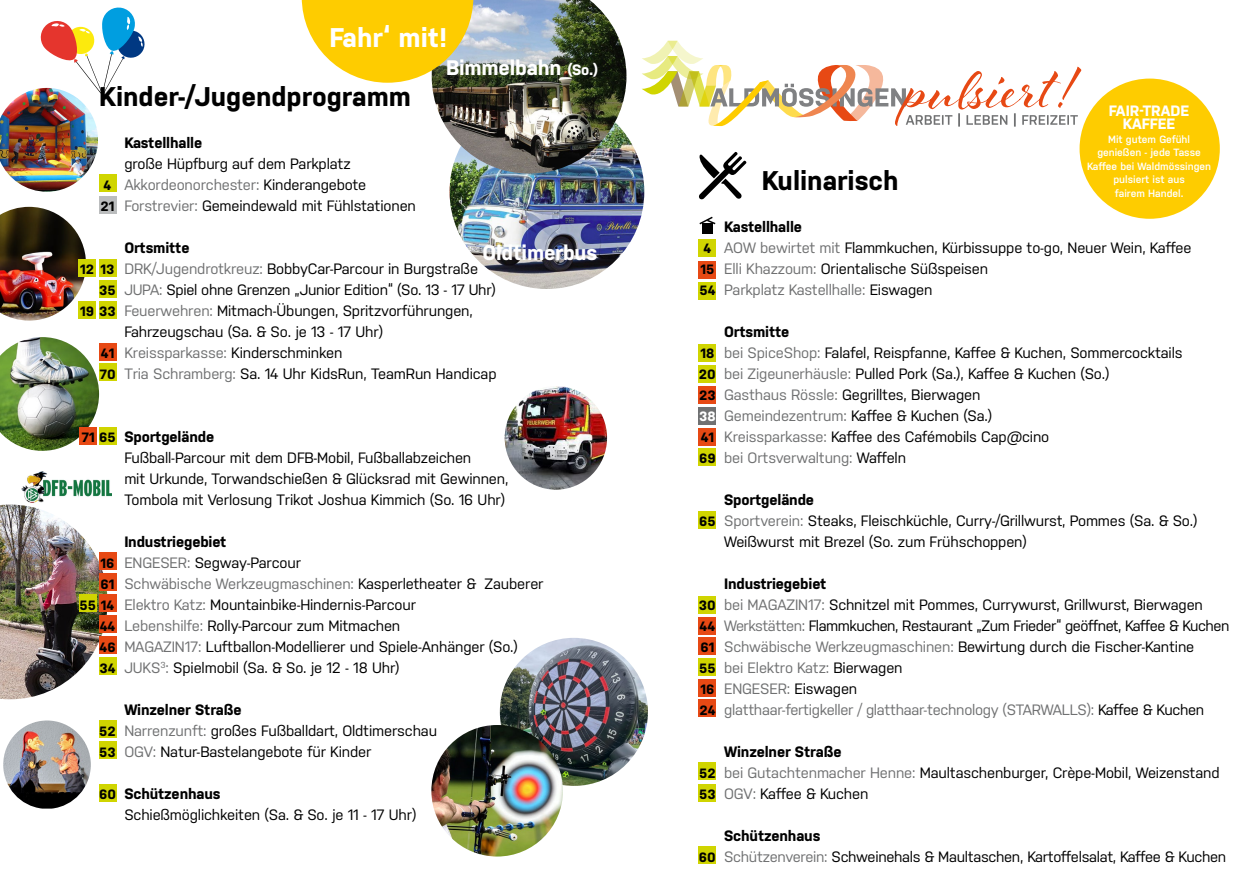
<style>
.page{position:relative;width:1259px;height:893px;background:#fff}
.page>*{position:absolute;margin:0;border:0;box-sizing:border-box;transform-origin:0 0}
.t1{font:700 27px "Nudista";color:#000}
.t2{font:700 27px "Nudista";color:#fff}
.t3{font:700 21px "Nudista";letter-spacing:-.01em;color:#fff}
.t4{font:15px/21px "Nudista";letter-spacing:-.01em;color:#000}
.t5{font:700 15px "Nudista";letter-spacing:-.01em;color:#000}
.t6{font:700 15px/13.5px "Nudista";color:#fff;text-align:center}
.t7{font:700 13.5px/21px "Nudista";color:#000}
.t8{font:700 13.5px "Nudista";color:#fff}
.t9{font:600 10.5px/13.5px "Nudista";color:#fff;text-align:center}
.s1{font-size:15px}
.s2{color:#707172}
.s3{font-weight:700}
</style>
<div class="page">
<div style="left:699px;top:679px;width:17px;height:17px;background:#e74914"></div>
<div style="left:699px;top:282px;width:17px;height:17px;background:#d0d500"></div>
<svg style="left:641px;top:41px;width:440px;height:86px"></svg>
<div style="left:699px;top:449px;width:17px;height:17px;background:#d0d500"></div>
<div style="left:699px;top:512px;width:17px;height:17px;background:#d0d500"></div>
<div style="left:699px;top:239px;width:17px;height:17px;background:#d0d500"></div>
<div style="left:699px;top:261px;width:17px;height:17px;background:#e74914"></div>
<div style="left:699px;top:345px;width:17px;height:17px;background:#d0d500"></div>
<div style="left:699px;top:366px;width:17px;height:17px;background:#d0d500"></div>
<div style="left:699px;top:387px;width:17px;height:17px;background:#e74914"></div>
<div style="left:699px;top:597px;width:17px;height:17px;background:#d0d500"></div>
<div style="left:699px;top:407px;width:17px;height:17px;background:#707172"></div>
<div style="left:699px;top:428px;width:17px;height:17px;background:#e74914"></div>
<div style="left:699px;top:618px;width:17px;height:17px;background:#e74914"></div>
<div style="left:699px;top:763px;width:17px;height:17px;background:#d0d500"></div>
<div style="left:699px;top:784px;width:17px;height:17px;background:#d0d500"></div>
<div style="left:699px;top:659px;width:17px;height:17px;background:#d0d500"></div>
<div style="left:699px;top:847px;width:17px;height:17px;background:#d0d500"></div>
<div style="left:699px;top:638px;width:17px;height:17px;background:#e74914"></div>
<svg style="left:699px;top:152px;width:47px;height:48px"></svg>
<div style="left:699px;top:700px;width:17px;height:17px;background:#e74914"></div>
<div style="left:702px;top:223px;width:10px;height:11px;background:#000"></div>
<svg style="left:699px;top:216px;width:17px;height:10px"></svg>
<div style="left:1079px;top:79px;width:140px;height:140px;background:#fecc00;border-radius:50%"></div>
<img style="left:0;top:337px;width:99px;height:114px">
<img style="left:449px;top:94px;width:195px;height:195px;border-radius:97px">
<div style="left:99px;top:175px;width:17px;height:17px;background:#d0d500"></div>
<svg style="left:40px;top:7px;width:105px;height:90px"></svg>
<img style="left:432px;top:0;width:194px;height:174px">
<svg style="left:302px;top:0;width:171px;height:83px;background:#f1cb2c"></svg>
<img style="left:0;top:505px;width:108px;height:194px">
<img style="left:21px;top:472px;width:91px;height:31px">
<img style="left:0;top:207px;width:86px;height:114px">
<img style="left:505px;top:386px;width:102px;height:104px">
<div style="left:99px;top:259px;width:17px;height:17px;background:#d0d500"></div>
<div style="left:99px;top:280px;width:17px;height:17px;background:#d0d500"></div>
<div style="left:99px;top:301px;width:17px;height:17px;background:#d0d500"></div>
<div style="left:99px;top:427px;width:17px;height:17px;background:#d0d500"></div>
<div style="left:99px;top:552px;width:17px;height:17px;background:#e74914"></div>
<div style="left:99px;top:573px;width:17px;height:17px;background:#e74914"></div>
<div style="left:99px;top:594px;width:17px;height:17px;background:#e74914"></div>
<div style="left:99px;top:615px;width:17px;height:17px;background:#e74914"></div>
<div style="left:99px;top:636px;width:17px;height:17px;background:#e74914"></div>
<div style="left:99px;top:657px;width:17px;height:17px;background:#d0d500"></div>
<div style="left:99px;top:720px;width:17px;height:17px;background:#d0d500"></div>
<div style="left:99px;top:741px;width:17px;height:17px;background:#d0d500"></div>
<div style="left:99px;top:785px;width:17px;height:17px;background:#d0d500"></div>
<div style="left:79px;top:301px;width:17px;height:17px;background:#d0d500"></div>
<img style="left:0;top:88px;width:98px;height:104px">
<div style="left:79px;top:594px;width:17px;height:17px;background:#d0d500"></div>
<div style="left:99px;top:197px;width:17px;height:17px;background:#bbbdbe"></div>
<div style="left:99px;top:343px;width:17px;height:17px;background:#e74914"></div>
<div style="left:80px;top:427px;width:17px;height:17px;background:#e74914"></div>
<div style="left:99px;top:364px;width:17px;height:17px;background:#d0d500"></div>
<img style="left:500px;top:638px;width:148px;height:148px;border-radius:74px">
<img style="left:431px;top:725px;width:132px;height:131px;border-radius:66px">
<img style="left:3px;top:720px;width:88px;height:89px">
<div style="left:79px;top:259px;width:17px;height:17px;background:#d0d500"></div>
<h1 class="t2" style="left:329px;top:22px;width:119px">Fahr‘ mit!</h1>
<h1 class="t1" style="left:99px;top:81px;width:313px">Kinder-/Jugendprogramm</h1>
<h2 class="t3" style="left:446px;top:56px;width:153px">Bimmelbahn <span class="s1">(So.)</span></h2>
<p class="t7" style="left:104px;top:174px;width:9px">4</p>
<p class="t7" style="left:101px;top:195px;width:16px">21</p>
<p class="t7" style="left:80px;top:258px;width:37px;text-align:right">13<br>35<br>19 33</p>
<p class="t7" style="left:80px;top:258px;width:16px">12</p>
<p class="t7" style="left:99px;top:342px;width:18px">41<br>70</p>
<p class="t5" style="left:124px;top:134px;width:79px">Kastellhalle</p>
<p class="t4" style="left:124px;top:153px;width:293px">große Hüpfburg auf dem Parkplatz<br><span class="s2">Akkordeonorchester:</span> Kinderangebote<br><span class="s2">Forstrevier:</span> Gemeindewald mit Fühlstationen</p>
<p class="t4" style="left:124px;top:237px;width:374px"><span class="s3">Ortsmitte<br></span><span class="s2">DRK/Jugendrotkreuz:</span> BobbyCar-Parcour in Burgstraße <span class="s2">JUPA:</span> Spiel ohne Grenzen „Junior Edition“ (So. 13 - 17 Uhr)<br><span class="s2">Feuerwehren:</span> Mitmach-Übungen, Spritzvorführungen, Fahrzeugschau (Sa. &amp; So. je 13 - 17 Uhr)<br><span class="s2">Kreissparkasse:</span> Kinderschminken<br><span class="s2">Tria Schramberg:</span> Sa. 14 Uhr KidsRun, TeamRun Handicap</p>
<h2 class="t3" style="left:482px;top:241px;width:116px">Oldtimerbus</h2>
<p class="t7" style="left:81px;top:426px;width:36px">71 65</p>
<p class="t7" style="left:79px;top:552px;width:38px;text-align:right">16<br>61<br>55 14<br>44<br>46<br>34</p>
<p class="t7" style="left:99px;top:720px;width:18px">52<br>53</p>
<p class="t7" style="left:99px;top:783px;width:18px">60</p>
<p class="t5" style="left:124px;top:428px;width:91px">Sportgelände</p>
<p class="t4" style="left:124px;top:447px;width:386px">Fußball-Parcour mit dem DFB-Mobil, Fußballabzeichen<br>mit Urkunde, Torwandschießen &amp; Glücksrad mit Gewinnen,<br>Tombola mit Verlosung Trikot Joshua Kimmich (So. 16 Uhr)</p>
<p class="t4" style="left:124px;top:531px;width:421px"><span class="s3">Industriegebiet<br></span><span class="s2">ENGESER:</span> Segway-Parcour<br><span class="s2">Schwäbische Werkzeugmaschinen:</span> Kasperletheater &amp; Zauberer <span class="s2">Elektro Katz:</span> Mountainbike-Hindernis-Parcour<br><span class="s2">Lebenshilfe:</span> Rolly-Parcour zum Mitmachen<br><span class="s2">MAGAZIN17:</span> Luftballon-Modellierer und Spiele-Anhänger (So.)<br><span class="s2">JUKS</span><sup>3</sup><span class="s2">:</span> Spielmobil (Sa. &amp; So. je 12 - 18 Uhr)</p>
<p class="t4" style="left:124px;top:699px;width:314px"><span class="s3">Winzelner Straße<br></span><span class="s2">Narrenzunft:</span> großes Fußballdart, Oldtimerschau<br><span class="s2">OGV:</span> Natur-Bastelangebote für Kinder</p>
<p class="t5" style="left:124px;top:785px;width:98px">Schützenhaus</p>
<p class="t4" style="left:124px;top:804px;width:294px">Schießmöglichkeiten (Sa. &amp; So. je 11 - 17 Uhr)</p>
<h1 class="t1" style="left:761px;top:165px;width:138px">Kulinarisch</h1>
<p class="t6" style="left:1108px;top:104px;width:82px">FAIR-TRADE<br>KAFFEE</p>
<p class="t9" style="left:1087px;top:132px;width:126px">Mit gutem Gefühl genießen - jede Tasse<br>Kaffee bei Waldmössingen pulsiert ist aus<br>fairem Handel.</p>
<p class="t7" style="left:700px;top:237px;width:16px">4<br>15</p>
<p class="t7" style="left:699px;top:279px;width:18px">54</p>
<p class="t7" style="left:699px;top:342px;width:18px;text-align:justify">18<br>20<br>23</p>
<p class="t8" style="left:699px;top:408px;width:18px">38</p>
<p class="t7" style="left:700px;top:426px;width:15px">41</p>
<p class="t7" style="left:699px;top:447px;width:18px">69</p>
<p class="t7" style="left:699px;top:510px;width:18px">65</p>
<p class="t7" style="left:699px;top:594px;width:18px">30</p>
<p class="t7" style="left:699px;top:615px;width:17px">44</p>
<p class="t7" style="left:700px;top:636px;width:16px">61</p>
<p class="t7" style="left:699px;top:657px;width:18px">55</p>
<p class="t7" style="left:700px;top:678px;width:16px">16</p>
<p class="t7" style="left:699px;top:699px;width:18px">24</p>
<p class="t7" style="left:699px;top:762px;width:18px">52<br>53</p>
<p class="t7" style="left:699px;top:846px;width:18px">60</p>
<p class="t4" style="left:724px;top:216px;width:469px"><span class="s3">Kastellhalle<br></span><span class="s2">AOW bewirtet mit</span> Flammkuchen, Kürbissuppe to-go, Neuer Wein, Kaffee <span class="s2">Elli Khazzoum:</span> Orientalische Süßspeisen<br><span class="s2">Parkplatz Kastellhalle:</span> Eiswagen</p>
<p class="t4" style="left:724px;top:321px;width:460px"><span class="s3">Ortsmitte<br></span><span class="s2">bei SpiceShop:</span> Falafel, Reispfanne, Kaffee &amp; Kuchen, Sommercocktails <span class="s2">bei Zigeunerhäusle:</span> Pulled Pork (Sa.), Kaffee &amp; Kuchen (So.)<br><span class="s2">Gasthaus Rössle:</span> Gegrilltes, Bierwagen<br><span class="s2">Gemeindezentrum:</span> Kaffee &amp; Kuchen (Sa.)<br><span class="s2">Kreissparkasse:</span> Kaffee des Cafémobils Cap@cino<br><span class="s2">bei Ortsverwaltung:</span> Waffeln</p>
<p class="t4" style="left:724px;top:489px;width:475px"><span class="s3">Sportgelände<br></span><span class="s2">Sportverein:</span> Steaks, Fleischküchle, Curry-/Grillwurst, Pommes (Sa. &amp; So.)<br>Weißwurst mit Brezel (So. zum Frühschoppen)</p>
<p class="t4" style="left:724px;top:573px;width:507px"><span class="s3">Industriegebiet<br></span><span class="s2">bei MAGAZIN17:</span> Schnitzel mit Pommes, Currywurst, Grillwurst, Bierwagen <span class="s2">Werkstätten:</span> Flammkuchen, Restaurant „Zum Frieder“ geöffnet, Kaffee &amp; Kuchen <span class="s2">Schwäbische Werkzeugmaschinen:</span> Bewirtung durch die Fischer-Kantine<br><span class="s2">bei Elektro Katz:</span> Bierwagen<br><span class="s2">ENGESER:</span> Eiswagen<br><span class="s2">glatthaar-fertigkeller / glatthaar-technology (STARWALLS):</span> Kaffee &amp; Kuchen</p>
<p class="t4" style="left:724px;top:741px;width:497px"><span class="s3">Winzelner Straße<br></span><span class="s2">bei Gutachtenmacher Henne:</span> Maultaschenburger, Crèpe-Mobil, Weizenstand<br><span class="s2">OGV:</span> Kaffee &amp; Kuchen</p>
<p class="t4" style="left:724px;top:825px;width:503px"><span class="s3">Schützenhaus<br></span><span class="s2">Schützenverein:</span> Schweinehals &amp; Maultaschen, Kartoffelsalat, Kaffee &amp; Kuchen</p>
</div>
